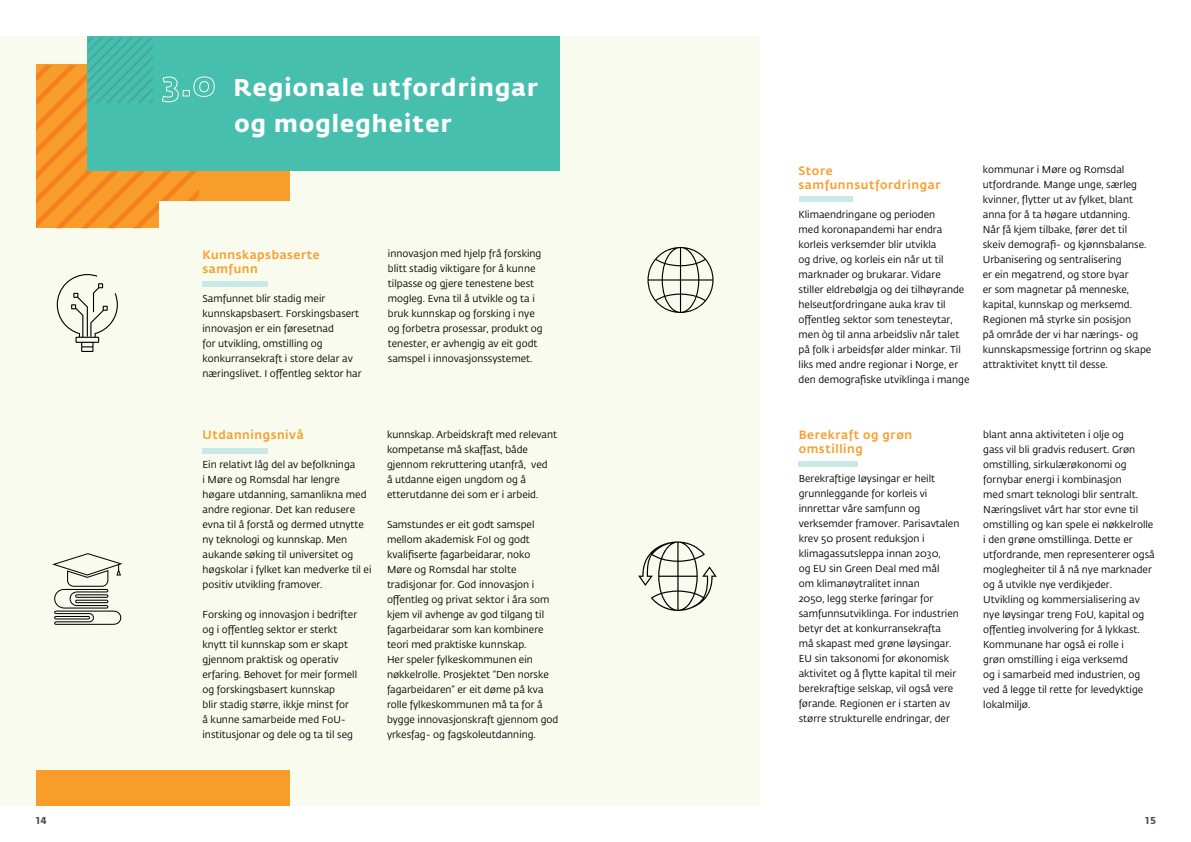
<style>
.page{position:relative;width:1191px;height:842px;background:#fff}
.page>*{position:absolute;margin:0;border:0;box-sizing:border-box;transform-origin:0 0}
.Section_Headlines{font:700 24px/36px "Fedra Sans Std";letter-spacing:.05em;color:#fff;text-align:center}
.t1{font:500 12px/14px "Fedra Sans Std";letter-spacing:.05em;color:#f99d2a}
.t2{font:10px/15px "Fedra Sans Std";color:#000101}
.t3{font:700 10px "Fedra Sans Std";color:#4d555b}
.s1{font-size:34px;color:#f8fbee}
</style>
<div class="page">
<div style="left:0;top:36px;width:759px;height:770px;background:#f8fbee"></div>
<div style="left:36px;top:65px;width:253px;height:741px;background:#f99d2a"></div>
<div style="left:0;top:228px;width:595px;height:542px;background:#f8fbee"></div>
<div style="left:159px;top:201px;width:415px;height:485px;background:#f8fbee"></div>
<div style="left:87px;top:36px;width:472px;height:134px;background:#47bfaf"></div>
<div style="left:202px;top:448px;width:66px;height:5px;background:#c9e9e6"></div>
<div style="left:202px;top:281px;width:66px;height:6px;background:#c9e9e6"></div>
<div style="left:798px;top:197px;width:54px;height:5px;background:#c9e9e6"></div>
<div style="left:798px;top:461px;width:59px;height:6px;background:#c9e9e6"></div>
<svg style="left:36px;top:37px;width:163px;height:191px"></svg>
<svg style="left:57px;top:274px;width:61px;height:78px"></svg>
<svg style="left:52px;top:553px;width:70px;height:72px"></svg>
<svg style="left:647px;top:247px;width:66px;height:66px"></svg>
<svg style="left:638px;top:541px;width:78px;height:70px"></svg>
<p class="Section_Headlines" style="left:162px;top:69px;width:377px"><span class="s1">3.0</span> Regionale utfordringar og moglegheiter</p>
<p class="t1" style="left:202px;top:247px;width:119px">Kunnskapsbaserte samfunn</p>
<p class="t2" style="left:202px;top:291px;width:161px">Samfunnet blir stadig meir kunnskapsbasert. Forskingsbasert innovasjon er ein føresetnad<br>for utvikling, omstilling og konkurransekraft i store delar av næringslivet. I offentleg sektor har</p>
<p class="t2" style="left:388px;top:246px;width:156px">innovasjon med hjelp frå forsking blitt stadig viktigare for å kunne tilpasse og gjere tenestene best mogleg. Evna til å utvikle og ta i bruk kunnskap og forsking i nye og forbetra prosessar, produkt og tenester, er avhengig av eit godt samspel i innovasjonssystemet.</p>
<p class="t1" style="left:202px;top:428px;width:103px">Utdanningsnivå</p>
<p class="t2" style="left:202px;top:457px;width:170px">Ein relativt låg del av befolkninga<br>i Møre og Romsdal har lengre høgare utdanning, samanlikna med andre regionar. Det kan redusere evna til å forstå og dermed utnytte ny teknologi og kunnskap. Men aukande søking til universitet og høgskolar i fylket kan medverke til ei positiv utvikling framover.</p>
<p class="t2" style="left:202px;top:607px;width:156px">Forsking og innovasjon i bedrifter og i offentleg sektor er sterkt knytt til kunnskap som er skapt gjennom praktisk og operativ erfaring. Behovet for meir formell og forskingsbasert kunnskap<br>blir stadig større, ikkje minst for<br>å kunne samarbeide med FoU&shy;institusjonar og dele og ta til seg</p>
<p class="t2" style="left:387px;top:427px;width:172px">kunnskap. Arbeidskraft med relevant kompetanse må skaffast, både gjennom rekruttering utanfrå, ved<br>å utdanne eigen ungdom og å etterutdanne dei som er i arbeid.</p>
<p class="t2" style="left:387px;top:517px;width:173px">Samstundes er eit godt samspel mellom akademisk FoI og godt kvalifiserte fagarbeidarar, noko<br>Møre og Romsdal har stolte tradisjonar for. God innovasjon i offentleg og privat sektor i åra som kjem vil avhenge av god tilgang til fagarbeidarar som kan kombinere teori med praktiske kunnskap.<br>Her speler fylkeskommunen ein nøkkelrolle. Prosjektet “Den norske fagarbeidaren” er eit døme på kva rolle fylkeskommunen må ta for å bygge innovasjonskraft gjennom god yrkesfag- og fagskoleutdanning.</p>
<p class="t1" style="left:798px;top:164px;width:143px">Store samfunnsutfordringar</p>
<p class="t2" style="left:798px;top:207px;width:172px">Klimaendringane og perioden<br>med koronapandemi har endra korleis verksemder blir utvikla<br>og drive, og korleis ein når ut til marknader og brukarar. Vidare<br>stiller eldrebølgja og dei tilhøyrande helseutfordringane auka krav til offentleg sektor som tenesteytar, men òg til anna arbeidsliv når talet på folk i arbeidsfør alder minkar. Til liks med andre regionar i Norge, er den demografiske utviklinga i mange</p>
<p class="t2" style="left:982px;top:162px;width:170px">kommunar i Møre og Romsdal utfordrande. Mange unge, særleg kvinner, flytter ut av fylket, blant anna for å ta høgare utdanning.<br>Når få kjem tilbake, fører det til skeiv demografi- og kjønnsbalanse.<br>Urbanisering og sentralisering<br>er ein megatrend, og store byar<br>er som magnetar på menneske, kapital, kunnskap og merksemd.<br>Regionen må styrke sin posisjon<br>på område der vi har nærings- og kunnskapsmessige fortrinn og skape attraktivitet knytt til desse.</p>
<p class="t1" style="left:798px;top:428px;width:115px">Berekraft og grøn omstilling</p>
<p class="t2" style="left:798px;top:471px;width:162px">Berekraftige løysingar er heilt grunnleggande for korleis vi innrettar våre samfunn og verksemder framover. Parisavtalen krev 50 prosent reduksjon i klimagassutsleppa innan 2030,<br>og EU sin Green Deal med mål<br>om klimanøytralitet innan<br>2050, legg sterke føringar for samfunnsutviklinga. For industrien betyr det at konkurransekrafta<br>må skapast med grøne løysingar.<br>EU sin taksonomi for økonomisk aktivitet og å flytte kapital til meir berekraftige selskap, vil også vere førande. Regionen er i starten av større strukturelle endringar, der</p>
<p class="t2" style="left:983px;top:427px;width:173px">blant anna aktiviteten i olje og<br>gass vil bli gradvis redusert. Grøn omstilling, sirkulærøkonomi og fornybar energi i kombinasjon<br>med smart teknologi blir sentralt.<br>Næringslivet vårt har stor evne til omstilling og kan spele ei nøkkelrolle i den grøne omstillinga. Dette er utfordrande, men representerer også moglegheiter til å nå nye marknader og å utvikle nye verdikjeder.<br>Utvikling og kommersialisering av nye løysingar treng FoU, kapital og offentleg involvering for å lykkast.<br>Kommunane har også ei rolle i<br>grøn omstilling i eiga verksemd<br>og i samarbeid med industrien, og ved å legge til rette for levedyktige lokalmiljø.</p>
<p class="t3" style="left:36px;top:814px;width:12px">14</p>
<p class="t3" style="left:1145px;top:814px;width:12px">15</p>
</div>
